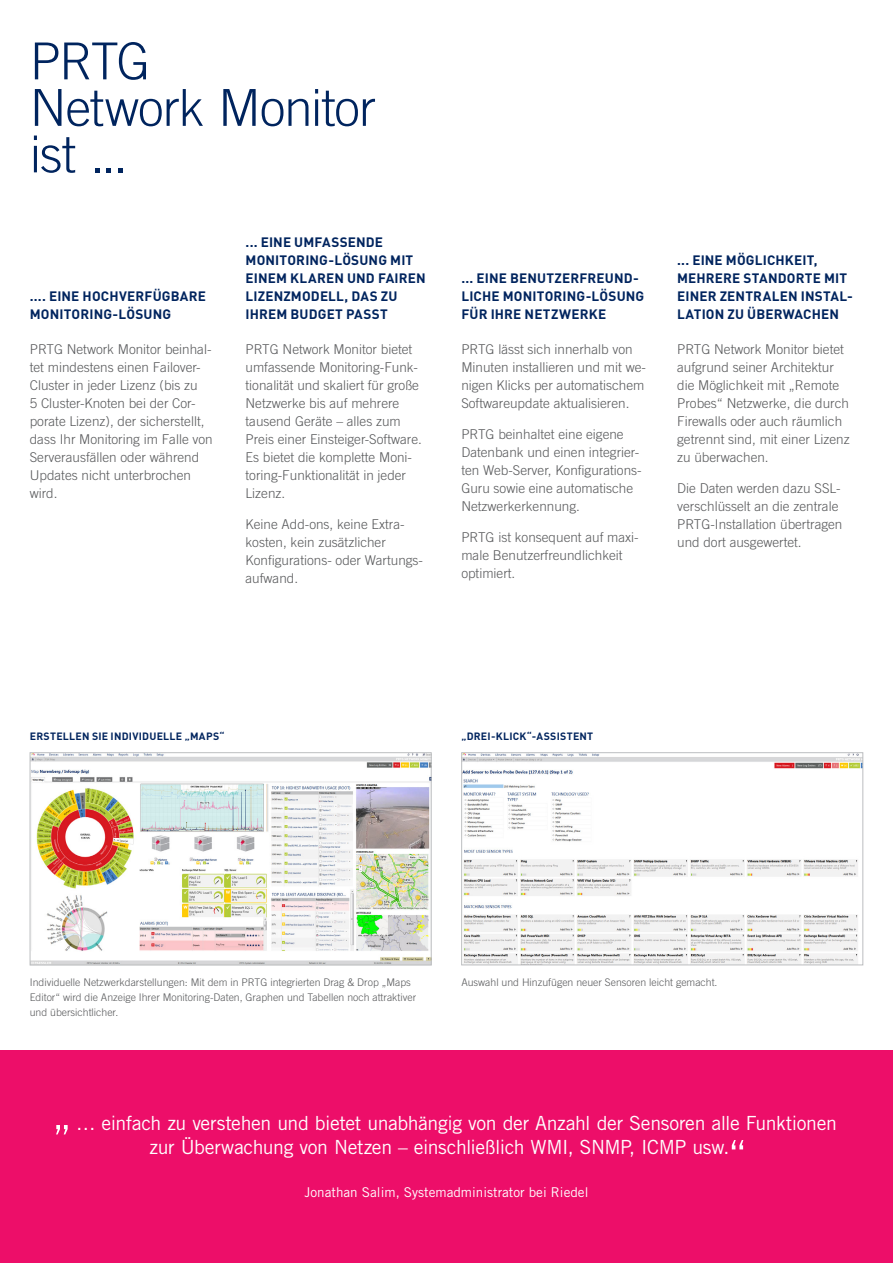
<style>
.page{position:relative;width:893px;height:1263px;background:#fff}
.page>*{position:absolute;margin:0;border:0;box-sizing:border-box;transform-origin:0 0}
.t1{font:300 51px/46.5px "Trade Gothic LT Std";letter-spacing:-.02em;color:#00245e}
.Zitat{font:19.5px/24px "Trade Gothic LT Std";letter-spacing:-.02em;color:#fff}
.Fliesstext{font:300 13.5px/18px "Trade Gothic LT Std";color:#58595b}
.t2{font:700 13.5px/18px "DIN";letter-spacing:.01em;color:#00245e}
.Fliesstext_weiss{font:13.5px "Trade Gothic LT Std";color:#fff}
.BU{font:300 10.5px/15px "Trade Gothic LT Std";color:#58595b}
.BU_Headline{font:700 10.5px "DIN";letter-spacing:.025em;color:#00245e}
</style>
<div class="page">
<img style="left:463px;top:754px;width:398px;height:209px">
<div style="left:461px;top:752px;width:402px;height:213px;border:1px solid #bcbec0"></div>
<div style="left:0;top:1050px;width:893px;height:213px;background:#ed0e69"></div>
<svg style="left:56px;top:1125px;width:12px;height:9px"></svg>
<svg style="left:732px;top:1140px;width:11px;height:9px"></svg>
<img style="left:32px;top:754px;width:398px;height:209px">
<div style="left:30px;top:752px;width:402px;height:213px;border:1px solid #bcbec0"></div>
<h1 class="t1" style="left:30px;top:37px;width:348px">PRTG<br>Network Monitor ist ...</h1>
<h3 class="t2" style="left:30px;top:286px;width:178px">.... EINE HOCHVERFÜGBARE<br>MONITORING-LÖSUNG</h3>
<h3 class="t2" style="left:246px;top:232px;width:182px">... EINE UMFASSENDE<br>MONITORING-LÖSUNG MIT<br>EINEM KLAREN UND FAIREN<br>LIZENZMODELL, DAS ZU<br>IHREM BUDGET PASST</h3>
<p class="Fliesstext" style="left:30px;top:340px;width:185px">PRTG Network Monitor beinhal&shy;tet mindestens einen Failover-<br>Cluster in jeder Lizenz (bis zu<br>5 Cluster-Knoten bei der Cor&shy;porate Lizenz), der sicherstellt, dass Ihr Monitoring im Falle von<br>Serverausfällen oder während<br>Updates nicht unterbrochen wird.</p>
<p class="Fliesstext" style="left:246px;top:340px;width:178px">PRTG Network Monitor bietet umfassende Monitoring-Funk&shy;tionalität und skaliert für große<br>Netzwerke bis auf mehrere tausend Geräte – alles zum<br>Preis einer Einsteiger-Software.<br>Es bietet die komplette Moni&shy;toring-Funktionalität in jeder<br>Lizenz.</p>
<p class="Fliesstext" style="left:246px;top:515px;width:179px">Keine Add-ons, keine Extra&shy;kosten, kein zusätzlicher<br>Konfigurations- oder Wartungs&shy;aufwand.</p>
<h3 class="t2" style="left:461px;top:268px;width:184px">... EINE BENUTZERFREUND-<br>LICHE MONITORING-LÖSUNG<br>FÜR IHRE NETZWERKE</h3>
<p class="Fliesstext" style="left:461px;top:340px;width:186px">PRTG lässt sich innerhalb von<br>Minuten installieren und mit we&shy;nigen Klicks per automatischem<br>Softwareupdate aktualisieren.</p>
<p class="Fliesstext" style="left:461px;top:425px;width:182px">PRTG beinhaltet eine eigene<br>Datenbank und einen integrier&shy;ten Web-Server, Konfigurations-<br>Guru sowie eine automatische<br>Netzwerkerkennung.</p>
<p class="Fliesstext" style="left:461px;top:528px;width:179px">PRTG ist konsequent auf maxi&shy;male Benutzerfreundlichkeit optimiert.</p>
<h3 class="t2" style="left:677px;top:250px;width:177px">... EINE MÖGLICHKEIT,<br>MEHRERE STANDORTE MIT<br>EINER ZENTRALEN INSTAL-<br>LATION ZU ÜBERWACHEN</h3>
<p class="Fliesstext" style="left:677px;top:340px;width:174px">PRTG Network Monitor bietet aufgrund seiner Architektur die Möglichkeit mit „Remote<br>Probes“ Netzwerke, die durch<br>Firewalls oder auch räumlich getrennt sind, mit einer Lizenz zu überwachen.</p>
<p class="Fliesstext" style="left:677px;top:479px;width:167px">Die Daten werden dazu SSL&shy;verschlüsselt an die zentrale<br>PRTG-Installation übertragen und dort ausgewertet.</p>
<p class="BU_Headline" style="left:30px;top:729px;width:196px">ERSTELLEN SIE INDIVIDUELLE „MAPS“</p>
<p class="BU_Headline" style="left:461px;top:729px;width:133px">„DREI-KLICK“-ASSISTENT</p>
<p class="BU" style="left:30px;top:974px;width:388px">Individuelle Netzwerkdarstellungen: Mit dem in PRTG integrierten Drag &amp; Drop „Maps<br>Editor“ wird die Anzeige Ihrer Monitoring-Daten, Graphen und Tabellen noch attraktiver und übersichtlicher.</p>
<p class="BU" style="left:461px;top:974px;width:258px">Auswahl und Hinzufügen neuer Sensoren leicht gemacht.</p>
<p class="Zitat" style="left:150px;top:1111px;width:689px;text-indent:-74px">… einfach zu verstehen und bietet unabhängig von der Anzahl der Sensoren alle Funktionen zur Überwachung von Netzen – einschließlich WMI, SNMP, ICMP usw.</p>
<p class="Fliesstext_weiss" style="left:305px;top:1184px;width:285px">Jonathan Salim, Systemadministrator bei Riedel</p>
</div>
